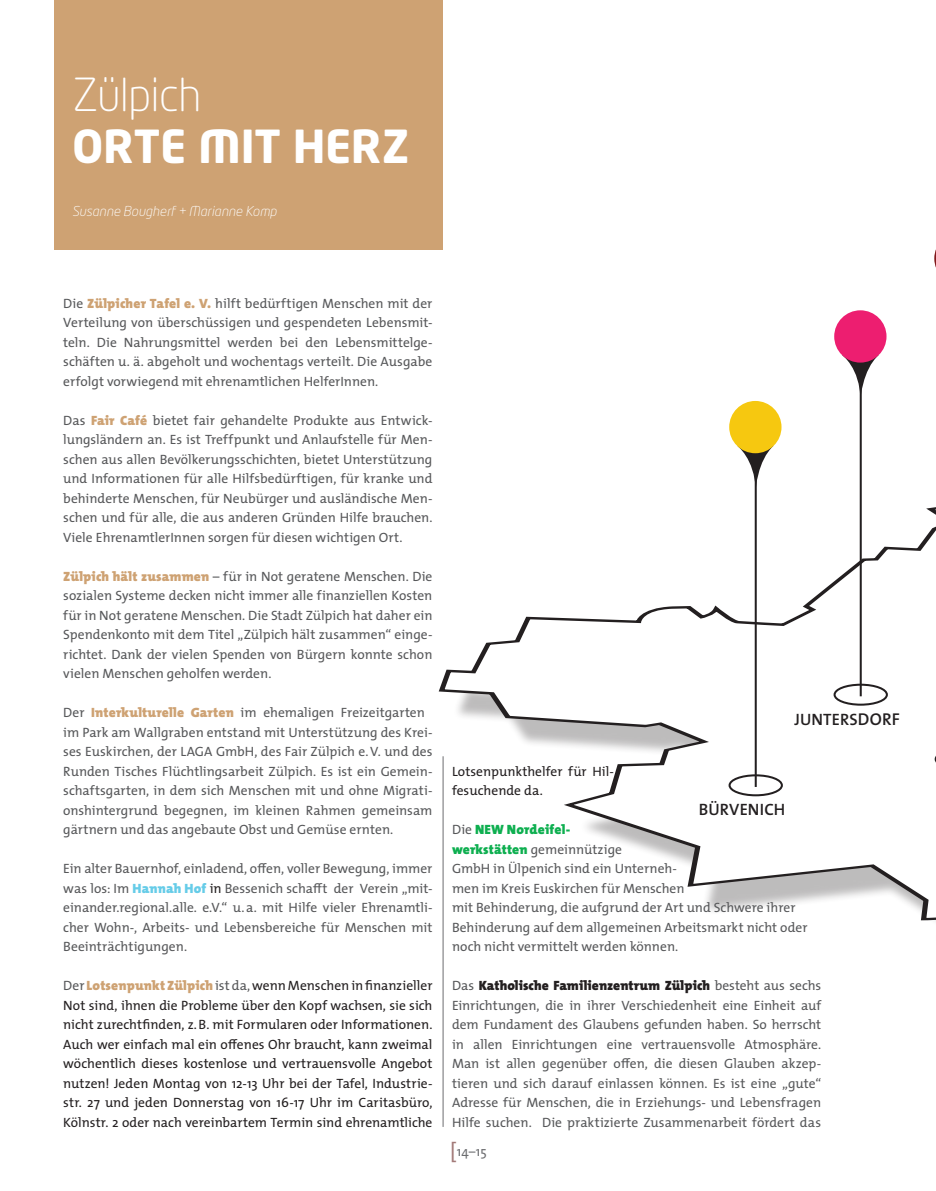
<style>
.page{position:relative;width:936px;height:1191px;background:#fff}
.page>*{position:absolute;margin:0;border:0;box-sizing:border-box;transform-origin:0 0}
.Interview_Fragen{font:700 45px/52.5px "Neo Tech Pro";letter-spacing:-.005em;color:#fff}
.Interview_Fragen-2{font:600 16.5px "The Mix";letter-spacing:.01em;color:#231f20}
.Interview_Fragen-3{font:13.5px/19.5px "The Mix";color:#57585a;text-align:justify}
.Interview_Fragen-4{font:13.5px/19.5px "The Mix";color:#231f20;text-align:justify}
.t1{font:italic 300 13.5px "Neo Tech Pro";letter-spacing:.015em;color:#fff}
.t2{font:13.5px "The Mix";color:#6c6d70}
.s1{font-weight:300}
.s2{font-weight:900;color:#cea273}
.s3{font-weight:900;color:#66cce8}
.s4{color:#231f20}
.s5{color:#57585a}
.s6{font-size:17.1px}
.s7{font-weight:900;color:#0eaf50}
.s8{font-weight:900;color:#231f20}
.s9{font-size:21px;color:#a27977}
</style>
<div class="page">
<div style="left:54px;top:0;width:388px;height:249px;background:#cea273"></div>
<svg style="left:438px;top:310px;width:497px;height:778px"></svg>
<svg style="left:841px;top:355px;width:37px;height:45px"></svg>
<div style="left:834px;top:310px;width:52px;height:52px;background:#ed1e70;border-radius:50%"></div>
<hr style="left:859px;top:382px;width:2px;height:314px;background:#231f20">
<div style="left:833px;top:683px;width:54px;height:22px;border:2px solid #231f20;border-radius:50%"></div>
<svg style="left:737px;top:446px;width:36px;height:44px"></svg>
<div style="left:729px;top:401px;width:52px;height:52px;background:#f6c810;border-radius:50%"></div>
<hr style="left:754px;top:473px;width:2px;height:314px;background:#231f20">
<div style="left:728px;top:774px;width:54px;height:22px;border:2px solid #231f20;border-radius:50%"></div>
<svg style="left:934px;top:748px;width:1px;height:22px"></svg>
<hr style="left:443px;top:756px;width:1px;height:371px;background:#6c6d70">
<p class="Interview_Fragen" style="left:72px;top:67px;width:339px"><span class="s1">Zülpich<br></span>ORTE MIT HERZ</p>
<p class="t1" style="left:72px;top:203px;width:206px">Susanne Bougherf + Marianne Komp</p>
<p class="Interview_Fragen-3" style="left:63px;top:293px;width:371px">Die <span class="s2">Zülpicher Tafel e. V.</span> hilft bedürftigen Menschen mit der Verteilung von überschüssigen und gespendeten Lebensmit&shy;teln. Die Nahrungsmittel werden bei den Lebensmittelge&shy;schäften u. ä. abgeholt und wochentags verteilt. Die Ausgabe erfolgt vorwiegend mit ehrenamtlichen HelferInnen.</p>
<p class="Interview_Fragen-3" style="left:63px;top:410px;width:371px">Das <span class="s2">Fair Café</span> bietet fair gehandelte Produkte aus Entwick&shy;lungsländern an. Es ist Treffpunkt und Anlaufstelle für Men&shy;schen aus allen Bevölkerungsschichten, bietet Unterstützung und Informationen für alle Hilfsbedürftigen, für kranke und behinderte Menschen, für Neubürger und ausländische Men&shy;schen und für alle, die aus anderen Gründen Hilfe brauchen.<br>Viele EhrenamtlerInnen sorgen für diesen wichtigen Ort.</p>
<p class="Interview_Fragen-3" style="left:63px;top:566px;width:371px"><span class="s2">Zülpich hält zusammen</span> – für in Not geratene Menschen. Die sozialen Systeme decken nicht immer alle finanziellen Kosten für in Not geratene Menschen. Die Stadt Zülpich hat daher ein Spendenkonto mit dem Titel „Zülpich hält zusammen“ einge&shy;richtet. Dank der vielen Spenden von Bürgern konnte schon vielen Menschen geholfen werden.</p>
<p class="Interview_Fragen-3" style="left:63px;top:702px;width:371px;text-align:left">Der <span class="s2">Interkulturelle Garten</span> im ehemaligen Freizeitgarten im Park am Wallgraben entstand mit Unterstützung des Krei&shy;ses Euskirchen, der LAGA GmbH, des Fair Zülpich e.V. und des Runden Tisches Flüchtlingsarbeit Zülpich. Es ist ein Gemein&shy;schaftsgarten, in dem sich Menschen mit und ohne Migrati&shy;onshintergrund begegnen, im kleinen Rahmen gemeinsam gärtnern und das angebaute Obst und Gemüse ernten.</p>
<p class="Interview_Fragen-3" style="left:63px;top:858px;width:371px">Ein alter Bauernhof, einladend, offen, voller Bewegung, immer was los: Im <span class="s3">Hannah Hof</span> <span class="s4">in</span> Bessenich schafft der Verein „mit&shy;einander.regional.alle. e.V.“ u.a. mit Hilfe vieler Ehrenamtli&shy;cher Wohn-, Arbeits- und Lebensbereiche für Menschen mit Beeinträchtigungen.</p>
<p class="Interview_Fragen-4" style="left:63px;top:975px;width:371px"><span class="s5">Der</span> <span class="s2">Lotsenpunkt Zülpich</span> <span class="s5">ist da,</span> wenn Menschen in finanzieller Not sind, ihnen die Probleme über den Kopf wachsen, sie sich nicht zurechtfinden, z.B. mit Formularen oder Informationen.<br>Auch wer einfach mal ein offenes Ohr braucht, kann zweimal wöchentlich dieses kostenlose und vertrauensvolle Angebot nutzen! Jeden Montag von 12-13 Uhr bei der Tafel, Industrie&shy;str. 27 und jeden Donnerstag von 16-17 Uhr im Caritasbüro, Kölnstr. 2 oder nach vereinbartem Termin sind ehrenamtliche</p>
<p class="Interview_Fragen-2" style="left:794px;top:706px;width:107px">JUNTERS<span class="s6">DORF</span></p>
<p class="Interview_Fragen-4" style="left:452px;top:761px;width:164px">Lotsenpunkthelfer für Hil&shy;fesuchende da.</p>
<p class="Interview_Fragen-3" style="left:452px;top:819px;width:357px;text-align:left">Die <span class="s7">NEW Nordeifel-<br>werkstätten</span> gemeinnützige<br>GmbH in Ülpenich sind ein Unterneh-<br>men im Kreis Euskirchen für Menschen<br>mit Behinderung, die aufgrund der Art und Schwere ihrer Behinderung auf dem allgemeinen Arbeitsmarkt nicht oder noch nicht vermittelt werden können.</p>
<p class="Interview_Fragen-3" style="left:452px;top:975px;width:371px">Das <span class="s8">Katholische Familienzentrum Zülpich</span> besteht aus sechs Einrichtungen, die in ihrer Verschiedenheit eine Einheit auf dem Fundament des Glaubens gefunden haben. So herrscht in allen Einrichtungen eine vertrauensvolle Atmosphäre.<br>Man ist allen gegenüber offen, die diesen Glauben akzep&shy;tieren und sich darauf einlassen können. Es ist eine „gute“ Adresse für Menschen, die in Erziehungs- und Lebensfragen Hilfe suchen. Die praktizierte Zusammenarbeit fördert das</p>
<p class="Interview_Fragen-2" style="left:698px;top:796px;width:88px">BÜRVENICH</p>
<p class="t2" style="left:450px;top:1139px;width:38px"><span class="s9">[</span>14–15</p>
</div>
